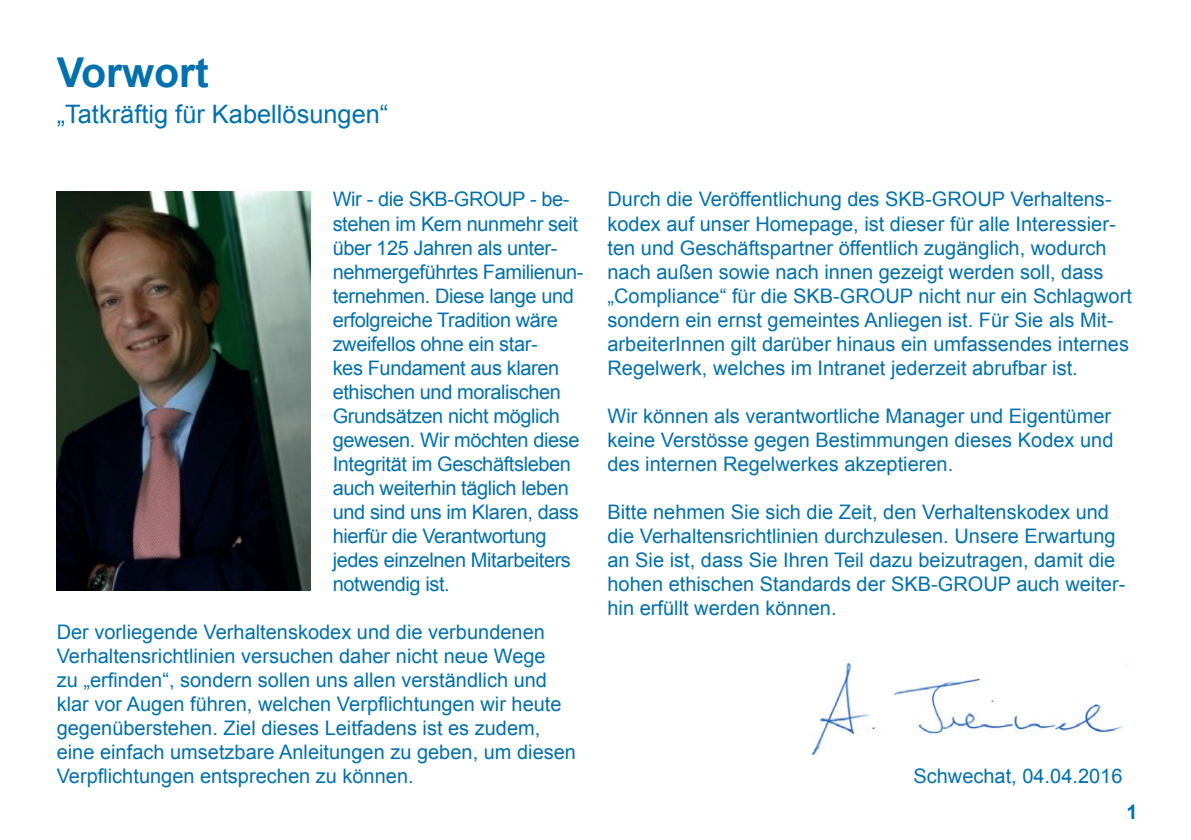
<style>
.page{position:relative;width:1191px;height:840px;background:#fff}
.page>*{position:absolute;margin:0;border:0;box-sizing:border-box;transform-origin:0 0}
.t1{font:700 41px "Arial";color:#0071ad}
.t2{font:25.4px "Arial";color:#0071ad}
.t3{font:20px/24px "Arial";color:#0071ad}
.t4{font:20px/24px "Arial";letter-spacing:-.02em;color:#0071ad}
.t5{font:700 20px "Arial";color:#0071ad}
</style>
<div class="page">
<img style="left:811px;top:662px;width:313px;height:94px">
<img style="left:57px;top:192px;width:253px;height:398px">
<p class="t1" style="left:57px;top:45px;width:154px">Vorwort</p>
<p class="t2" style="left:57px;top:98px;width:333px">„Tatkräftig für Kabellösungen“</p>
<p class="t4" style="left:333px;top:187px;width:252px">Wir - die SKB-GROUP - be&shy;stehen im Kern nunmehr seit über 125 Jahren als unter&shy;nehmergeführtes Familienun&shy;ternehmen. Diese lange und erfolgreiche Tradition wäre zweifellos ohne ein star-<br>kes Fundament aus klaren ethischen und moralischen<br>Grundsätzen nicht möglich gewesen. Wir möchten diese<br>Integrität im Geschäftsleben auch weiterhin täglich leben und sind uns im Klaren, dass hierfür die Verantwortung jedes einzelnen Mitarbeiters notwendig ist.</p>
<p class="t3" style="left:57px;top:619px;width:521px">Der vorliegende Verhaltenskodex und die verbundenen Verhaltensrichtlinien versuchen daher nicht neue Wege<br>zu „erfinden“, sondern sollen uns allen verständlich und klar vor Augen führen, welchen Verpflichtungen wir heute gegenüberstehen. Ziel dieses Leitfadens ist es zudem, eine einfach umsetzbare Anleitungen zu geben, um diesen Verpflichtungen entsprechen zu können.</p>
<p class="t3" style="left:607px;top:187px;width:526px">Durch die Veröffentlichung des SKB-GROUP Verhaltens&shy;kodex auf unser Homepage, ist dieser für alle Interessier&shy;ten und Geschäftspartner öffentlich zugänglich, wodurch nach außen sowie nach innen gezeigt werden soll, dass „Compliance“ für die SKB-GROUP nicht nur ein Schlagwort sondern ein ernst gemeintes Anliegen ist. Für Sie als Mit&shy;arbeiterInnen gilt darüber hinaus ein umfassendes internes Regelwerk, welches im Intranet jederzeit abrufbar ist.</p>
<p class="t3" style="left:607px;top:403px;width:507px;text-align:justify">Wir können als verantwortliche Manager und Eigentümer keine Verstösse gegen Bestimmungen dieses Kodex und des internen Regelwerkes akzeptieren.</p>
<p class="t3" style="left:607px;top:499px;width:519px">Bitte nehmen Sie sich die Zeit, den Verhaltenskodex und die Verhaltensrichtlinien durchzulesen. Unsere Erwartung an Sie ist, dass Sie Ihren Teil dazu beizutragen, damit die hohen ethischen Standards der SKB-GROUP auch weiter&shy;hin erfüllt werden können.</p>
<p class="t3" style="left:913px;top:763px;width:211px">Schwechat, 04.04.2016</p>
<p class="t5" style="left:1126px;top:798px;width:13px">1</p>
</div>
